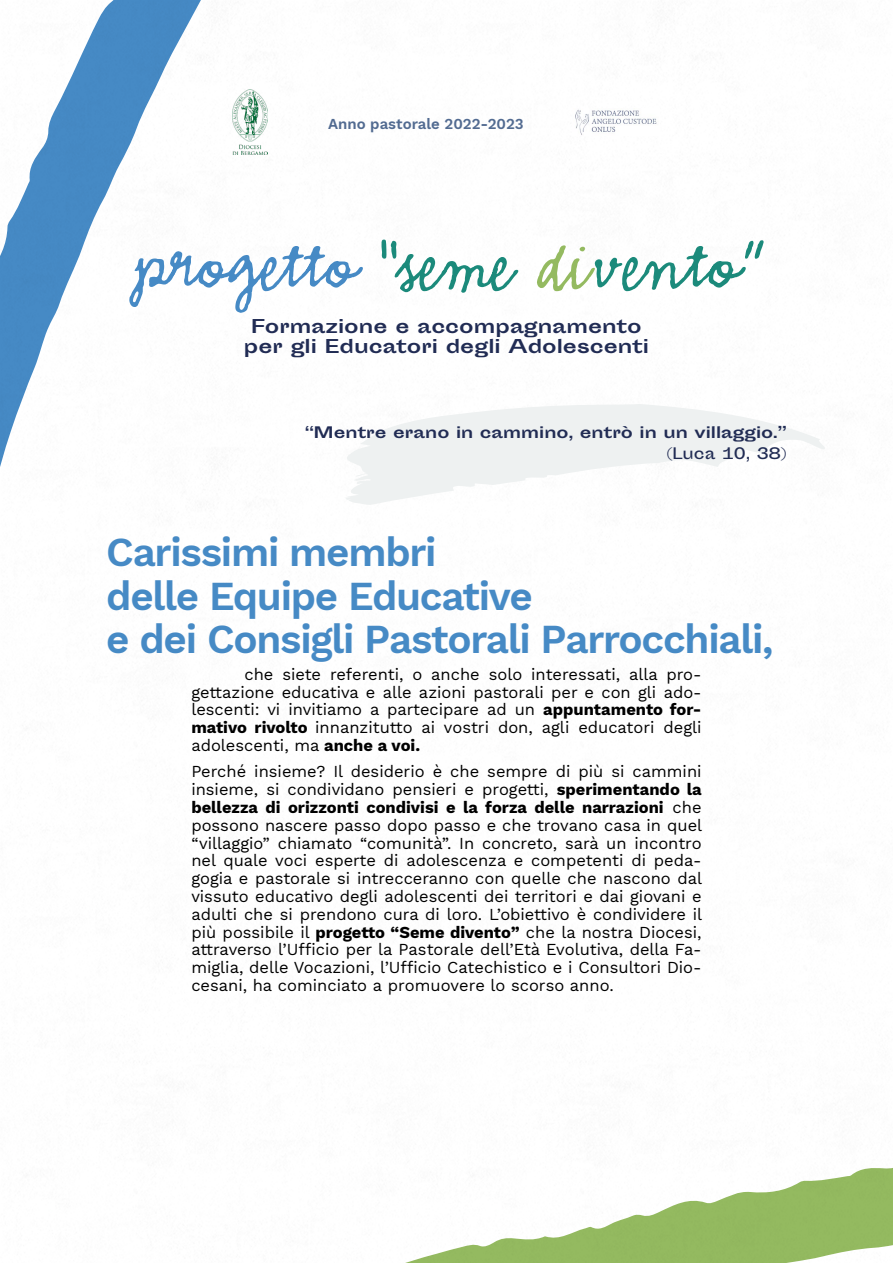
<style>
.page{position:relative;width:893px;height:1263px;background:#fff}
.page>*{position:absolute;margin:0;border:0;box-sizing:border-box;transform-origin:0 0}
.t1{font:40.5px/43.7px "Work Sans";letter-spacing:-.03em;color:#468ac5}
.t2{font:700 18px/19.4px "Sporting Grotesque";color:#212c54;text-align:center}
.t3{font:16.5px/17.9px "Work Sans";color:#000;text-align:justify}
.t4{font:700 15px "Sporting Grotesque";color:#212c54}
.t5{font:15px "Work Sans";color:#526b91}
.t6{font:15px "Sporting Grotesque";color:#212c54}
</style>
<div class="page">
<svg style="left:448px;top:404px;width:377px;height:87px;fill:#eef1f1"></svg>
<img style="left:575px;top:109px;width:82px;height:26px">
<svg style="left:448px;top:257px;width:70px;height:36px"></svg>
<svg style="left:537px;top:240px;width:227px;height:51px"></svg>
<svg style="left:405px;top:1168px;width:488px;height:95px"></svg>
<svg style="left:0;top:0;width:448px;height:505px"></svg>
<p class="t5" style="left:328px;top:112px;width:197px">Anno pastorale 2022-2023</p>
<p class="t2" style="left:244px;top:317px;width:407px">Formazione e accompagnamento per gli Educatori degli Adolescenti</p>
<p class="t4" style="left:305px;top:424px;width:483px">“Mentre erano in cammino, entrò in un villaggio.”</p>
<p class="t6" style="left:667px;top:445px;width:121px">(Luca 10, 38)</p>
<h1 class="t1" style="left:106px;top:529px;width:669px">Carissimi membri<br>delle Equipe Educative<br>e dei Consigli Pastorali Parrocchiali,</h1>
<p class="t3" style="left:191px;top:664px;width:512px;text-indent:53px">che siete referenti, o anche solo interessati, alla pro&shy;gettazione educativa e alle azioni pastorali per e con gli ado&shy;lescenti: vi invitiamo a partecipare ad un appuntamento for&shy;mativo rivolto innanzitutto ai vostri don, agli educatori degli adolescenti, ma anche a voi.</p>
<p class="t3" style="left:191px;top:762px;width:512px">Perché insieme? Il desiderio è che sempre di più si cammini insieme, si condividano pensieri e progetti, sperimentando la bellezza di orizzonti condivisi e la forza delle narrazioni che possono nascere passo dopo passo e che trovano casa in quel “villaggio” chiamato “comunità”. In concreto, sarà un incontro nel quale voci esperte di adolescenza e competenti di peda&shy;gogia e pastorale si intrecceranno con quelle che nascono dal vissuto educativo degli adolescenti dei territori e dai giovani e adulti che si prendono cura di loro. L’obiettivo è condividere il più possibile il progetto “Seme divento” che la nostra Diocesi, attraverso l’Ufficio per la Pastorale dell’Età Evolutiva, della Fa&shy;miglia, delle Vocazioni, l’Ufficio Catechistico e i Consultori Dio&shy;cesani, ha cominciato a promuovere lo scorso anno.</p>
</div>
